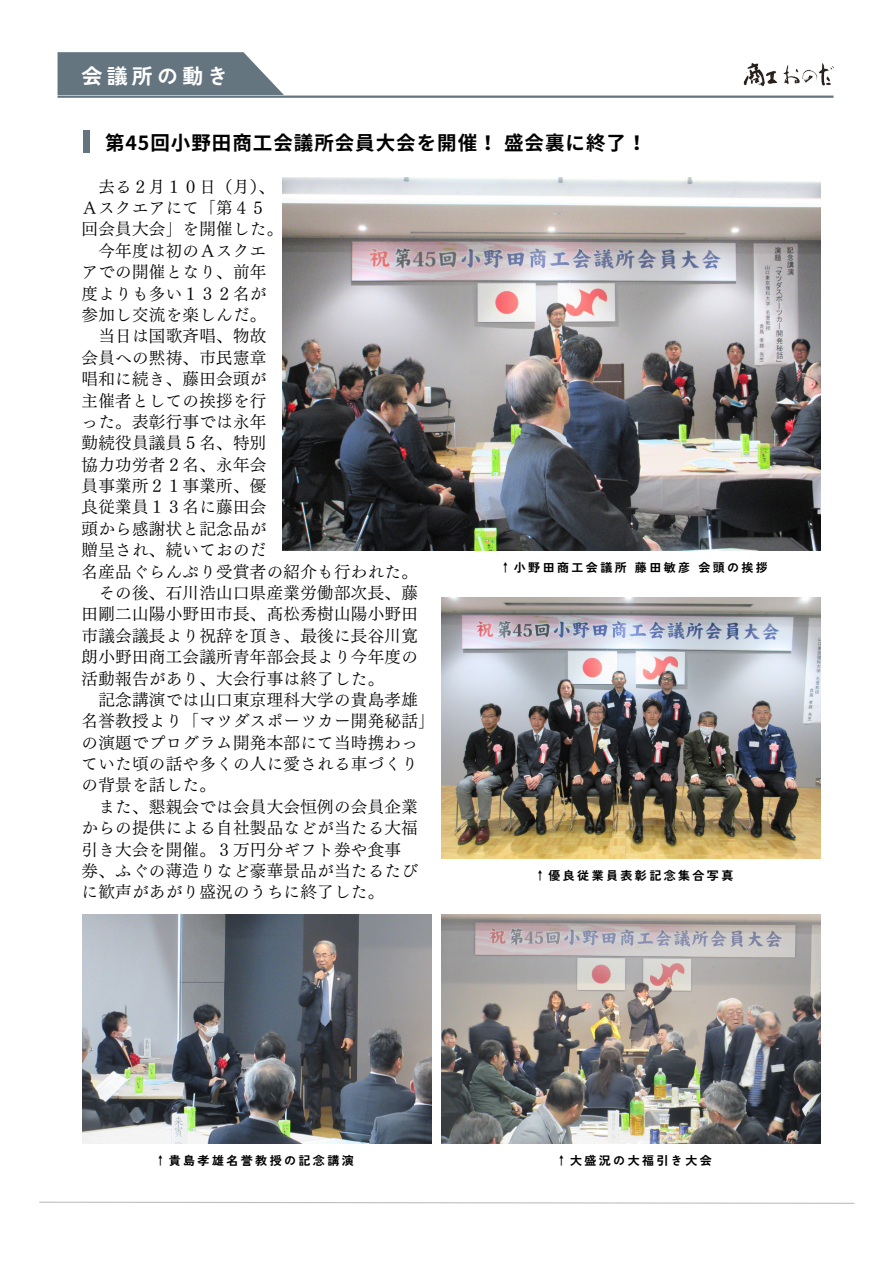
<style>
.page{position:relative;width:894px;height:1264px;background:#fff}
.page>*{position:absolute;margin:0;border:0;box-sizing:border-box;transform-origin:0 0}
.t1{font:700 21px "Zen Kaku Gothic New";letter-spacing:.2em;color:#fff}
.t2{font:700 19.5px "Source Han Sans JP";letter-spacing:.05em;color:#000}
.t3{font:16.5px "Canva Tsuku Min Pr 6 N R";letter-spacing:.02em;color:#000}
.t4{font:700 12px "Zen Kaku Gothic New";letter-spacing:.2em;color:#000}
</style>
<div class="page">
<svg style="left:57px;top:52px;width:228px;height:44px;background:#75848d"></svg>
<hr style="left:57px;top:96px;width:776px;height:2px;background:#657580">
<img style="left:743px;top:63px;width:91px;height:23px">
<img style="left:283px;top:177px;width:537px;height:373px">
<img style="left:441px;top:914px;width:379px;height:229px">
<div style="left:83px;top:130px;width:7px;height:23px;background:#657580"></div>
<img style="left:441px;top:597px;width:379px;height:261px">
<img style="left:83px;top:914px;width:348px;height:229px">
<svg style="left:39px;top:1201px;width:816px;height:3px"></svg>
<p class="t1" style="left:81px;top:60px;width:148px">会議所の動き</p>
<p class="t2" style="left:105px;top:127px;width:543px">第45回小野田商工会議所会員大会を開催！盛会裏に終了！</p>
<p class="t3" style="left:98px;top:178px;width:178px">去る２月１０日（月）、</p>
<p class="t3" style="left:81px;top:199px;width:186px">Ａスクエアにて「第４５</p>
<p class="t3" style="left:81px;top:221px;width:203px">回会員大会」を開催した。</p>
<p class="t3" style="left:98px;top:242px;width:169px">今年度は初のＡスクエ</p>
<p class="t3" style="left:81px;top:264px;width:186px">アでの開催となり、前年</p>
<p class="t3" style="left:81px;top:285px;width:186px">度よりも多い１３２名が</p>
<p class="t3" style="left:81px;top:306px;width:186px">参加し交流を楽しんだ。</p>
<p class="t3" style="left:98px;top:328px;width:169px">当日は国歌斉唱、物故</p>
<p class="t3" style="left:81px;top:349px;width:186px">会員への黙祷、市民憲章</p>
<p class="t3" style="left:81px;top:370px;width:186px">唱和に続き、藤田会頭が</p>
<p class="t3" style="left:81px;top:392px;width:185px">主催者としての挨拶を行</p>
<p class="t3" style="left:81px;top:413px;width:186px">った。表彰行事では永年</p>
<p class="t3" style="left:81px;top:435px;width:186px">勤続役員議員５名、特別</p>
<p class="t3" style="left:81px;top:456px;width:186px">協力功労者２名、永年会</p>
<p class="t3" style="left:81px;top:477px;width:186px">員事業所２１事業所、優</p>
<p class="t3" style="left:81px;top:499px;width:186px">良従業員１３名に藤田会</p>
<p class="t3" style="left:81px;top:520px;width:186px">頭から感謝状と記念品が</p>
<p class="t3" style="left:81px;top:541px;width:186px">贈呈され、続いておのだ</p>
<p class="t3" style="left:81px;top:563px;width:338px">名産品ぐらんぷり受賞者の紹介も行われた。</p>
<p class="t3" style="left:98px;top:584px;width:321px">その後、石川浩山口県産業労働部次長、藤</p>
<p class="t3" style="left:81px;top:606px;width:334px">田剛二山陽小野田市長、髙松秀樹山陽小野田</p>
<p class="t3" style="left:81px;top:627px;width:338px">市議会議長より祝辞を頂き、最後に長谷川寛</p>
<p class="t3" style="left:81px;top:648px;width:338px">朗小野田商工会議所青年部会長より今年度の</p>
<p class="t3" style="left:81px;top:670px;width:304px">活動報告があり、大会行事は終了した。</p>
<p class="t3" style="left:98px;top:691px;width:321px">記念講演では山口東京理科大学の貴島孝雄</p>
<p class="t3" style="left:81px;top:712px;width:354px">名誉教授より「マツダスポーツカー開発秘話」</p>
<p class="t3" style="left:81px;top:734px;width:338px">の演題でプログラム開発本部にて当時携わっ</p>
<p class="t3" style="left:81px;top:755px;width:338px">ていた頃の話や多くの人に愛される車づくり</p>
<p class="t3" style="left:81px;top:777px;width:136px">の背景を話した。</p>
<p class="t3" style="left:98px;top:798px;width:321px">また、懇親会では会員大会恒例の会員企業</p>
<p class="t3" style="left:81px;top:819px;width:338px">からの提供による自社製品などが当たる大福</p>
<p class="t3" style="left:81px;top:841px;width:321px">引き大会を開催。３万円分ギフト券や食事</p>
<p class="t3" style="left:81px;top:862px;width:338px">券、ふぐの薄造りなど豪華景品が当たるたび</p>
<p class="t3" style="left:81px;top:883px;width:304px">に歓声があがり盛況のうちに終了した。</p>
<h3 class="t4" style="left:499px;top:557px;width:270px">↑小野田商工会議所 藤田敏彦 会頭の挨拶</h3>
<p class="t4" style="left:534px;top:866px;width:201px">↑優良従業員表彰記念集合写真</p>
<p class="t4" style="left:154px;top:1150px;width:201px">↑貴島孝雄名誉教授の記念講演</p>
<p class="t4" style="left:555px;top:1150px;width:158px">↑大盛況の大福引き大会</p>
</div>
